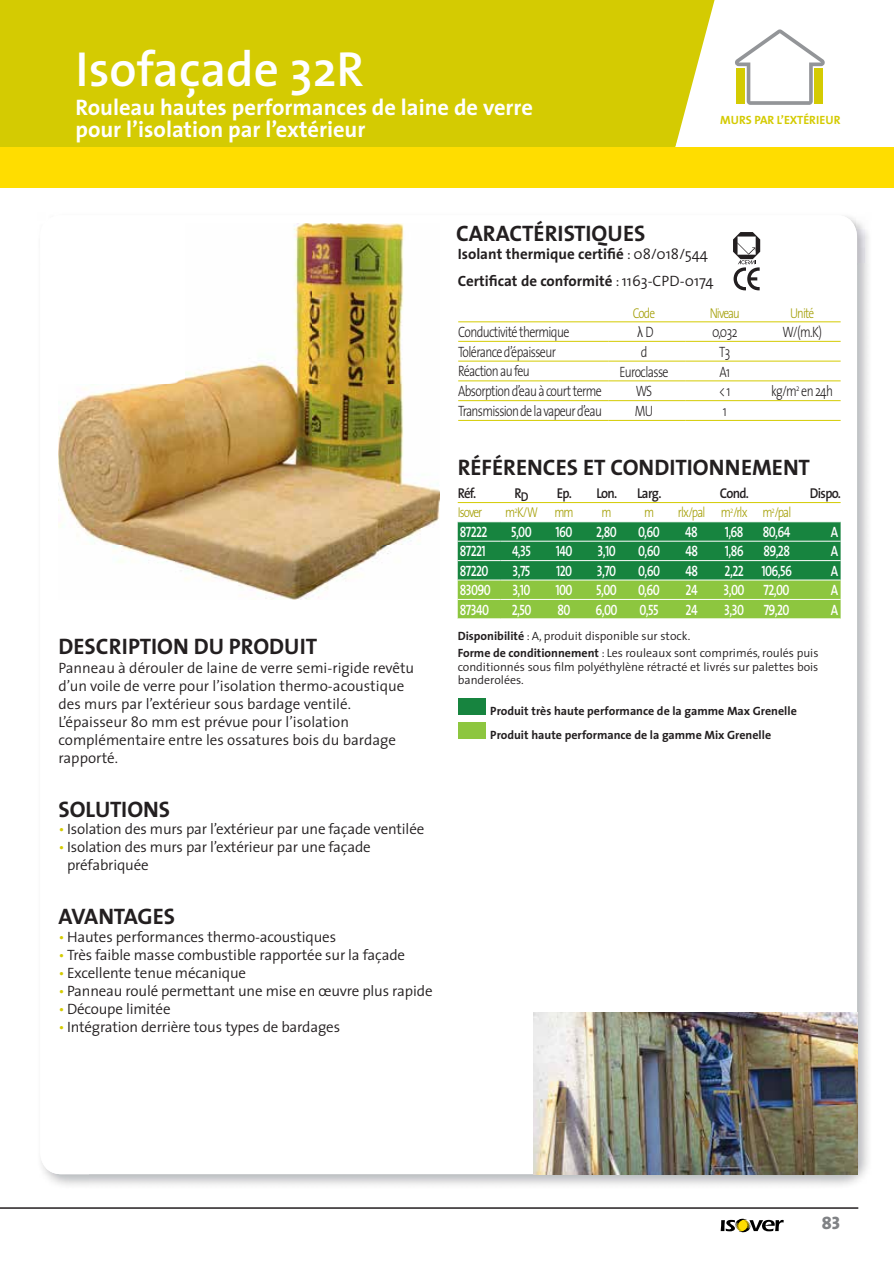
<style>
.page{position:relative;width:894px;height:1263px;background:#fff}
.page>*{position:absolute;margin:0;border:0;box-sizing:border-box;transform-origin:0 0}
.t1{font:600 49.5px "The Sans";color:#fff}
.t2{font:700 22.5px "The Sans";color:#231f20}
.t3{font:700 22.5px/22.5px "The Sans";color:#fff}
.t4{font:18px "The Sans Extra Bold Caps";color:#808285}
.t5{font:300 15px/18px "The Sans";letter-spacing:-.01em;color:#231f20}
.t6{font:15px "The Sans Semi Bold Caps";letter-spacing:-.05em;color:#fff;scale:.8 1}
.t7{font:300 15px "The Sans";letter-spacing:-.05em;color:#231f20;scale:.8 1}
.t8{font:700 15px/26.5px "The Sans";color:#231f20}
.t9{font:15px "The Sans Light Caps";color:#231f20;scale:.8 1}
.t10{font:300 14.25px "The Sans";letter-spacing:-.075em;color:#a29d01;scale:.8 1}
.t11{font:600 14.25px "The Sans";letter-spacing:-.05em;color:#231f20;scale:.9 1}
.t12{font:300 12px/17.7px "The Sans";color:#231f20}
.t13{font:700 12px/24px "The Sans";color:#231f20}
.t14{font:700 12px "The Sans";color:#d4cb02}
.s1{font-weight:300}
.s2{color:#d4cb02}
.s3{font-weight:700}
</style>
<div class="page">
<hr style="left:0;top:1207px;width:858px;height:1px;background:#231f20">
<svg style="left:720px;top:1218px;width:63px;height:13px"></svg>
<img style="left:845px;top:216px;width:24px;height:47px">
<img style="left:41px;top:1161px;width:48px;height:24px">
<img style="left:820px;top:263px;width:49px;height:922px">
<img style="left:89px;top:1173px;width:731px;height:12px">
<div style="left:40px;top:215px;width:817px;height:958px;background:#fff;border-radius:21px"></div>
<div style="left:0;top:0;width:893px;height:188px;background:#d4cb02"></div>
<div style="left:0;top:147px;width:893px;height:41px;background:#fd0"></div>
<svg style="left:457px;top:522px;width:383px;height:96px;background:#499f42"></svg>
<hr style="left:457px;top:502px;width:383px;height:1px;background:#d4cb02">
<hr style="left:500px;top:541px;width:340px;height:1px;background:#fff">
<hr style="left:500px;top:560px;width:340px;height:1px;background:#fff">
<hr style="left:500px;top:579px;width:340px;height:1px;background:#fff">
<hr style="left:500px;top:599px;width:340px;height:1px;background:#fff">
<hr style="left:457px;top:541px;width:43px;height:1px;background:#fff">
<hr style="left:457px;top:560px;width:43px;height:1px;background:#fff">
<hr style="left:457px;top:579px;width:43px;height:1px;background:#fff">
<hr style="left:457px;top:599px;width:43px;height:1px;background:#fff">
<hr style="left:458px;top:321px;width:382px;height:1px;background:#d4cb02">
<hr style="left:458px;top:341px;width:150px;height:1px;background:#d4cb02">
<hr style="left:458px;top:361px;width:150px;height:1px;background:#d4cb02">
<hr style="left:458px;top:380px;width:150px;height:1px;background:#d4cb02">
<hr style="left:458px;top:400px;width:150px;height:1px;background:#d4cb02">
<hr style="left:458px;top:420px;width:150px;height:1px;background:#d4cb02">
<hr style="left:608px;top:341px;width:77px;height:1px;background:#d4cb02">
<hr style="left:608px;top:361px;width:77px;height:1px;background:#d4cb02">
<hr style="left:608px;top:380px;width:77px;height:1px;background:#d4cb02">
<hr style="left:608px;top:400px;width:77px;height:1px;background:#d4cb02">
<hr style="left:608px;top:420px;width:77px;height:1px;background:#d4cb02">
<hr style="left:685px;top:341px;width:155px;height:1px;background:#d4cb02">
<hr style="left:685px;top:361px;width:155px;height:1px;background:#d4cb02">
<hr style="left:685px;top:380px;width:155px;height:1px;background:#d4cb02">
<hr style="left:685px;top:400px;width:155px;height:1px;background:#d4cb02">
<hr style="left:685px;top:420px;width:155px;height:1px;background:#d4cb02">
<svg style="left:733px;top:232px;width:27px;height:58px"></svg>
<img style="left:58px;top:223px;width:382px;height:376px">
<img style="left:534px;top:1012px;width:323px;height:161px">
<div style="left:458px;top:698px;width:28px;height:16px;background:#17843f"></div>
<div style="left:458px;top:721px;width:28px;height:17px;background:#8dc63f"></div>
<svg style="left:675px;top:0;width:219px;height:151px;background:#f7f5d9"></svg>
<h1 class="t1" style="left:75px;top:49px;width:290px">Isofaçade 32R</h1>
<h2 class="t3" style="left:75px;top:98px;width:459px">Rouleau hautes performances de laine de verre pour l’isolation par l’extérieur</h2>
<p class="t14" style="left:720px;top:115px;width:122px">MURS PAR L’EXTÉRIEUR</p>
<h2 class="t2" style="left:456px;top:224px;width:191px">CARACTÉRISTIQUES</h2>
<p class="t8" style="left:457px;top:242px;width:257px">Isolant thermique certifié <span class="s1">: 08/018/544<br></span>Certificat de conformité <span class="s1">: 1163-CPD-0174</span></p>
<p class="t10" style="left:633px;top:306px;width:29px">Code</p>
<p class="t10" style="left:709px;top:306px;width:39px">Niveau</p>
<p class="t10" style="left:790px;top:306px;width:31px">Unité</p>
<p class="t7" style="left:458px;top:325px;width:140px">Conductivité thermique</p>
<p class="t9" style="left:645px;top:327px;width:12px">D</p>
<p class="t7" style="left:712px;top:325px;width:33px">0,032</p>
<p class="t7" style="left:782px;top:325px;width:51px">W/(m.K)</p>
<p class="t7" style="left:458px;top:345px;width:124px">Tolérance d’épaisseur</p>
<p class="t7" style="left:640px;top:345px;width:10px">d</p>
<p class="t7" style="left:719px;top:345px;width:15px">T3</p>
<p class="t7" style="left:458px;top:365px;width:91px">Réaction au feu</p>
<p class="t7" style="left:619px;top:365px;width:63px">Euroclasse</p>
<p class="t7" style="left:719px;top:365px;width:15px">A1</p>
<p class="t7" style="left:458px;top:384px;width:181px">Absorption d’eau à court terme</p>
<p class="t7" style="left:635px;top:385px;width:22px">WS</p>
<p class="t7" style="left:719px;top:385px;width:16px">&lt; 1</p>
<p class="t7" style="left:771px;top:385px;width:79px">kg/m<sup>2</sup> en 24h</p>
<p class="t7" style="left:458px;top:404px;width:181px">Transmission de la vapeur d’eau</p>
<p class="t7" style="left:634px;top:404px;width:25px">MU</p>
<p class="t7" style="left:722px;top:404px;width:7px">1</p>
<h2 class="t2" style="left:58px;top:637px;width:260px">DESCRIPTION DU PRODUIT</h2>
<p class="t5" style="left:58px;top:660px;width:357px">Panneau à dérouler de laine de verre semi-rigide revêtu d’un voile de verre pour l’isolation thermo-acoustique des murs par l’extérieur sous bardage ventilé.<br>L’épaisseur 80 mm est prévue pour l’isolation complémentaire entre les ossatures bois du bardage rapporté.</p>
<h2 class="t2" style="left:58px;top:799px;width:113px">SOLUTIONS</h2>
<p class="t5" style="left:58px;top:821px;width:367px"><span class="s2">•</span> Isolation des murs par l’extérieur par une façade ventilée</p>
<p class="t5" style="left:67px;top:839px;width:305px;text-indent:-9px"><span class="s2">•</span> Isolation des murs par l’extérieur par une façade préfabriquée</p>
<h2 class="t2" style="left:58px;top:906px;width:118px">AVANTAGES</h2>
<p class="t5" style="left:58px;top:928px;width:279px"><span class="s2">•</span> Hautes performances thermo-acoustiques</p>
<p class="t5" style="left:58px;top:946px;width:348px"><span class="s2">•</span> Très faible masse combustible rapportée sur la façade</p>
<p class="t5" style="left:58px;top:964px;width:189px"><span class="s2">•</span> Excellente tenue mécanique</p>
<p class="t5" style="left:58px;top:982px;width:375px"><span class="s2">•</span> Panneau roulé permettant une mise en œuvre plus rapide</p>
<p class="t5" style="left:58px;top:1000px;width:114px"><span class="s2">•</span> Découpe limitée</p>
<p class="t5" style="left:58px;top:1018px;width:283px"><span class="s2">•</span> Intégration derrière tous types de bardages</p>
<h2 class="t2" style="left:457px;top:458px;width:354px">RÉFÉRENCES ET CONDITIONNEMENT</h2>
<p class="t11" style="left:457px;top:487px;width:22px">Réf.</p>
<p class="t11" style="left:514px;top:487px;width:17px">R<sub>D</sub></p>
<p class="t11" style="left:556px;top:487px;width:69px">Ep. Lon.</p>
<p class="t11" style="left:637px;top:487px;width:29px">Larg.</p>
<p class="t11" style="left:719px;top:487px;width:34px">Cond.</p>
<p class="t11" style="left:809px;top:487px;width:36px">Dispo.</p>
<p class="t10" style="left:457px;top:506px;width:32px">Isover</p>
<p class="t10" style="left:505px;top:506px;width:87px">m<sup>2</sup>K/W mm</p>
<p class="t10" style="left:601px;top:506px;width:14px">m</p>
<p class="t10" style="left:644px;top:506px;width:14px">m</p>
<p class="t10" style="left:678px;top:506px;width:143px">rlx/pal m<sup>2</sup>/rlx m<sup>2</sup>/pal</p>
<p class="t6" style="left:460px;top:526px;width:36px">87222</p>
<p class="t6" style="left:511px;top:526px;width:27px">5,00</p>
<p class="t6" style="left:555px;top:526px;width:23px">160</p>
<p class="t6" style="left:596px;top:526px;width:27px">2,80</p>
<p class="t6" style="left:638px;top:526px;width:29px">0,60</p>
<p class="t6" style="left:685px;top:526px;width:17px">48</p>
<p class="t6" style="left:724px;top:526px;width:25px">1,68</p>
<p class="t6" style="left:763px;top:526px;width:36px">80,64</p>
<p class="t6" style="left:830px;top:526px;width:11px">A</p>
<p class="t6" style="left:460px;top:546px;width:34px">87221</p>
<p class="t6" style="left:512px;top:546px;width:25px">4,35</p>
<p class="t6" style="left:555px;top:546px;width:22px">140</p>
<p class="t6" style="left:597px;top:546px;width:24px">3,10</p>
<p class="t6" style="left:638px;top:546px;width:29px">0,60</p>
<p class="t6" style="left:685px;top:546px;width:17px">48</p>
<p class="t6" style="left:724px;top:546px;width:25px">1,86</p>
<p class="t6" style="left:763px;top:546px;width:35px">89,28</p>
<p class="t6" style="left:830px;top:546px;width:11px">A</p>
<p class="t6" style="left:460px;top:565px;width:37px">87220</p>
<p class="t6" style="left:512px;top:565px;width:24px">3,75</p>
<p class="t6" style="left:556px;top:565px;width:22px">120</p>
<p class="t6" style="left:597px;top:565px;width:26px">3,70</p>
<p class="t6" style="left:638px;top:565px;width:29px">0,60</p>
<p class="t6" style="left:685px;top:565px;width:17px">48</p>
<p class="t6" style="left:724px;top:565px;width:86px">2,22 106,56</p>
<p class="t6" style="left:830px;top:565px;width:11px">A</p>
<p class="t6" style="left:460px;top:584px;width:40px">83090</p>
<p class="t6" style="left:512px;top:584px;width:24px">3,10</p>
<p class="t6" style="left:555px;top:584px;width:23px">100</p>
<p class="t6" style="left:596px;top:584px;width:27px">5,00</p>
<p class="t6" style="left:638px;top:584px;width:29px">0,60</p>
<p class="t6" style="left:685px;top:584px;width:16px">24</p>
<p class="t6" style="left:723px;top:584px;width:28px">3,00</p>
<p class="t6" style="left:763px;top:584px;width:34px">72,00</p>
<p class="t6" style="left:830px;top:584px;width:11px">A</p>
<p class="t6" style="left:460px;top:604px;width:38px">87340</p>
<p class="t6" style="left:511px;top:604px;width:26px">2,50</p>
<p class="t6" style="left:557px;top:604px;width:18px">80</p>
<p class="t6" style="left:595px;top:604px;width:29px">6,00</p>
<p class="t6" style="left:639px;top:604px;width:25px">0,55</p>
<p class="t6" style="left:685px;top:604px;width:16px">24</p>
<p class="t6" style="left:724px;top:604px;width:26px">3,30</p>
<p class="t6" style="left:763px;top:604px;width:34px">79,20</p>
<p class="t6" style="left:830px;top:604px;width:11px">A</p>
<p class="t12" style="left:457px;top:627px;width:362px"><span class="s3">Disponibilité</span> : A, produit disponible sur stock.<br><span class="s3">Forme de conditionnement</span> : Les rouleaux sont comprimés, roulés puis</p>
<p class="t12" style="left:457px;top:661px;width:362px;line-height:13.5px">conditionnés sous film polyéthylène rétracté et livrés sur palettes bois banderolées.</p>
<p class="t13" style="left:490px;top:699px;width:308px">Produit très haute performance de la gamme Max Grenelle<br>Produit haute performance de la gamme Mix Grenelle</p>
<p class="t4" style="left:821px;top:1212px;width:20px">83</p>
</div>
